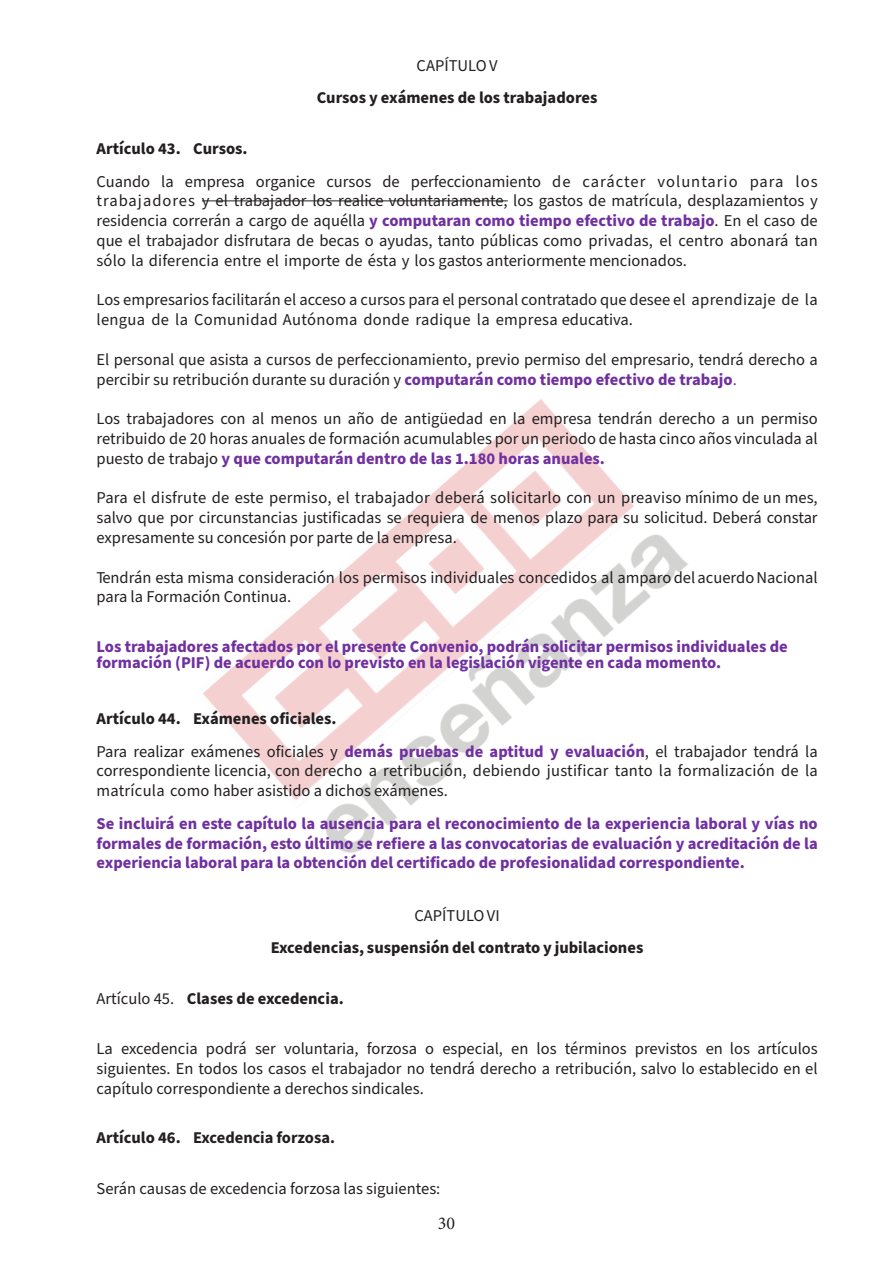
<style>
.page{position:relative;width:893px;height:1263px;background:#fff}
.page>*{position:absolute;margin:0;border:0;box-sizing:border-box;transform-origin:0 0}
.t1{font:18px "Minion Pro";color:#231f20}
.Texto_independiente{font:16.5px/19.8px "Source Sans Pro";color:#231f20;text-align:justify}
.Texto_independiente-2{font:700 16.5px/19.8px "Source Sans Pro";color:#7030a0}
.Heading_5{font:700 16.5px "Source Sans Pro";color:#231f20}
.t2{font:16.5px "Source Sans Variable";letter-spacing:.04em;color:#231f20}
.s1{font-weight:700;color:#7030a0}
.s2{color:#7030a0}
.s3{font-weight:400}
.s4{font-family:"Source Sans Pro";font-weight:700}
</style>
<div class="page">
<img style="left:203px;top:399px;width:485px;height:454px">
<hr style="left:202px;top:200px;width:306px;height:1px;background:#231f20">
<p class="Texto_independiente" style="left:417px;top:56px;width:82px">CAPÍTULO V</p>
<p class="Heading_5" style="left:317px;top:87px;width:282px">Cursos y exámenes de los trabajadores</p>
<p class="Heading_5" style="left:97px;top:137px;width:153px">Artículo 43. Cursos.</p>
<p class="Texto_independiente" style="left:97px;top:172px;width:723px">Cuando la empresa organice cursos de perfeccionamiento de carácter voluntario para los trabajadores y el trabajador los realice voluntariamente, los gastos de matrícula, desplazamientos y residencia correrán a cargo de aquélla <span class="s1">y computaran como tiempo efectivo de trabajo</span>. En el caso de que el trabajador disfrutara de becas o ayudas, tanto públicas como privadas, el centro abonará tan sólo la diferencia entre el importe de ésta y los gastos anteriormente mencionados.</p>
<p class="Texto_independiente" style="left:97px;top:291px;width:723px">Los empresarios facilitarán el acceso a cursos para el personal contratado que desee el aprendizaje de la lengua de la Comunidad Autónoma donde radique la empresa educativa.</p>
<p class="Texto_independiente" style="left:97px;top:350px;width:723px">El personal que asista a cursos de perfeccionamiento, previo permiso del empresario, tendrá derecho a percibir su retribución durante su duración y <span class="s1">computarán como tiempo efectivo de trabajo</span><span class="s2">.</span></p>
<p class="Texto_independiente" style="left:97px;top:409px;width:723px">Los trabajadores con al menos un año de antigüedad en la empresa tendrán derecho a un permiso retribuido de 20 horas anuales de formación acumulables por un periodo de hasta cinco años vinculada al puesto de trabajo <span class="s1">y que computarán dentro de las 1.180 horas anuales.</span></p>
<p class="Texto_independiente" style="left:97px;top:489px;width:723px">Para el disfrute de este permiso, el trabajador deberá solicitarlo con un preaviso mínimo de un mes, salvo que por circunstancias justificadas se requiera de menos plazo para su solicitud. Deberá constar expresamente su concesión por parte de la empresa.</p>
<p class="Texto_independiente" style="left:97px;top:568px;width:723px">Tendrán esta misma consideración los permisos individuales concedidos al amparo del acuerdo Nacional para la Formación Continua.</p>
<p class="Texto_independiente-2" style="left:97px;top:638px;width:693px;line-height:16.5px">Los trabajadores afectados por el presente Convenio, podrán solicitar permisos individuales de formación (PIF) de acuerdo con lo previsto en la legislación vigente en cada momento.</p>
<p class="Heading_5" style="left:97px;top:707px;width:242px">Artículo 44. Exámenes oficiales.</p>
<p class="Texto_independiente" style="left:97px;top:742px;width:723px">Para realizar exámenes oficiales y <span class="s1">demás pruebas de aptitud y evaluación</span>, el trabajador tendrá la correspondiente licencia, con derecho a retribución, debiendo justificar tanto la formalización de la matrícula como haber asistido a dichos exámenes.</p>
<p class="Texto_independiente-2" style="left:97px;top:814px;width:723px;text-align:justify">Se incluirá en este capítulo la ausencia para el reconocimiento de la experiencia laboral y vías no formales de formación, esto último se refiere a las convocatorias de evaluación y acreditación de la experiencia laboral para la obtención del certificado de profesionalidad correspondiente.</p>
<p class="Texto_independiente" style="left:414px;top:906px;width:87px">CAPÍTULO VI</p>
<p class="Heading_5" style="left:271px;top:937px;width:374px">Excedencias, suspensión del contrato y jubilaciones</p>
<p class="Heading_5" style="left:97px;top:987px;width:249px"><span class="s3">Artículo 45.</span> Clases de excedencia.</p>
<p class="Texto_independiente" style="left:97px;top:1040px;width:723px">La excedencia podrá ser voluntaria, forzosa o especial, en los términos previstos en los artículos siguientes. En todos los casos el trabajador no tendrá derecho a retribución, salvo lo establecido en el capítulo correspondiente a derechos sindicales.</p>
<p class="t2" style="left:97px;top:1128px;width:239px"><span class="s4">Artículo 46.</span> Excedencia forzosa.</p>
<p class="Texto_independiente" style="left:97px;top:1179px;width:345px">Serán causas de excedencia forzosa las siguientes:</p>
<p class="t1" style="left:438px;top:1211px;width:19px">30</p>
</div>
